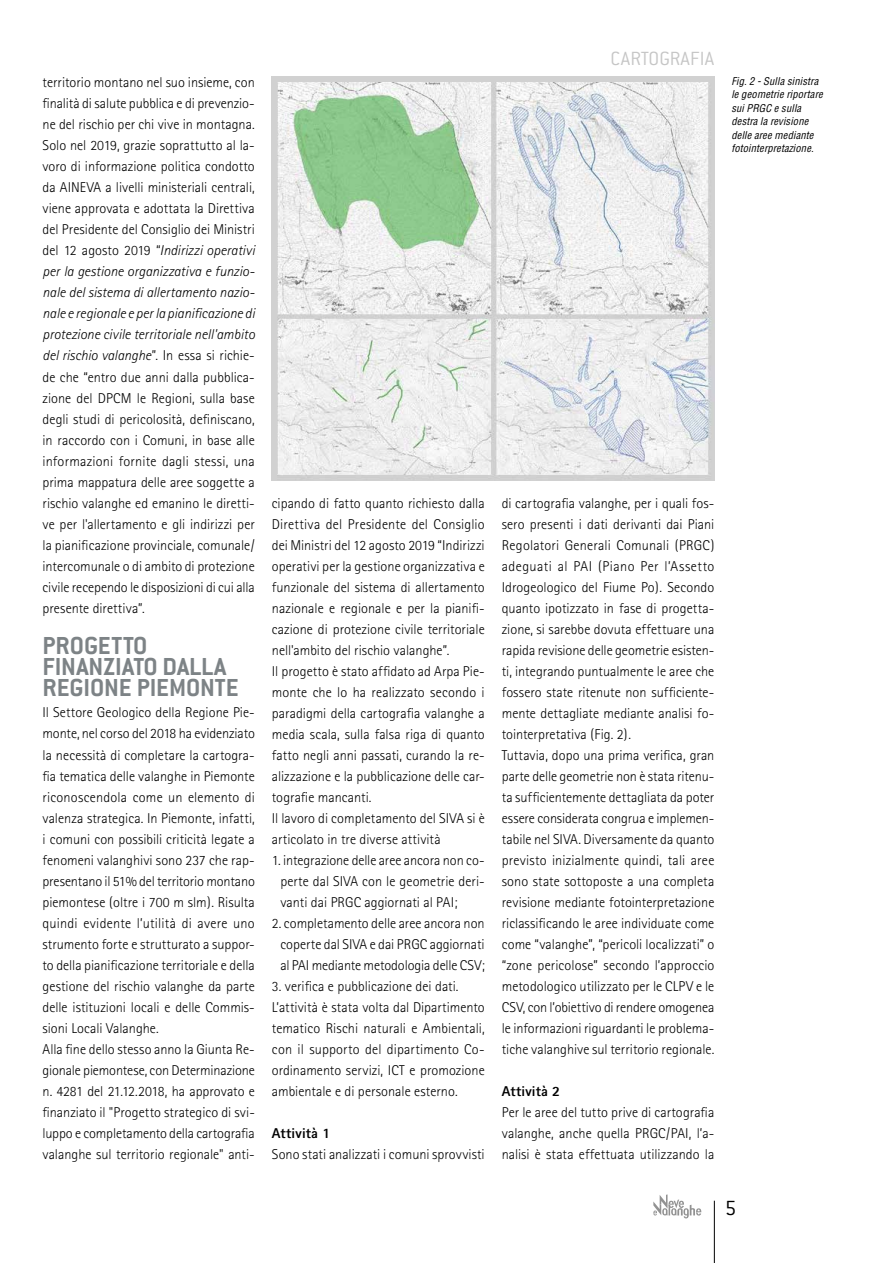
<style>
.page{position:relative;width:893px;height:1263px;background:#fff}
.page>*{position:absolute;margin:0;border:0;box-sizing:border-box;transform-origin:0 0}
.t1{font:700 27px/21px "Conduit ITC";color:#7d8386}
.t2{font:300 22.5px "Conduit ITC";color:#000}
.t3{font:300 21px "Conduit ITC";letter-spacing:.01em;color:#c6c6c6}
.t4{font:300 14.25px/21px "Rotis Sans Serif";color:#000}
.t5{font:800 14.25px "Rotis Sans Serif";letter-spacing:.015em;color:#000}
.t6{font:italic condensed 10.5px/13.5px "Helvetica";letter-spacing:.015em;color:#000}
.s1{font-style:italic}
</style>
<div class="page">
<img style="left:272px;top:77px;width:443px;height:403px">
<hr style="left:714px;top:1201px;width:1px;height:62px;background:#000">
<svg style="left:653px;top:1194px;width:48px;height:24px"></svg>
<p class="t4" style="left:43px;top:72px;width:214px;text-align:justify">territorio montano nel suo insieme, con finalità di salute pubblica e di prevenzio&shy;ne del rischio per chi vive in montagna.<br>Solo nel 2019, grazie soprattutto al la&shy;voro di informazione politica condotto da AINEVA a livelli ministeriali centrali, viene approvata e adottata la Direttiva del Presidente del Consiglio dei Ministri del 12 agosto 2019 “<span class="s1">Indirizzi operativi per la gestione organizzativa e funzio&shy;nale del sistema di allertamento nazio&shy;nale e regionale e per la pianificazione di protezione civile territoriale nell'ambito del rischio valanghe</span>”. In essa si richie&shy;de che “entro due anni dalla pubblica&shy;zione del DPCM le Regioni, sulla base degli studi di pericolosità, definiscano, in raccordo con i Comuni, in base alle informazioni fornite dagli stessi, una prima mappatura delle aree soggette a rischio valanghe ed emanino le diretti&shy;ve per l'allertamento e gli indirizzi per la pianificazione provinciale, comunale/ intercomunale o di ambito di protezione civile recependo le disposizioni di cui alla presente direttiva”.</p>
<h1 class="t1" style="left:43px;top:635px;width:198px">PROGETTO<br>FINANZIATO DALLA<br>REGIONE PIEMONTE</h1>
<p class="t4" style="left:43px;top:702px;width:214px">Il Settore Geologico della Regione Pie&shy;monte, nel corso del 2018 ha evidenziato la necessità di completare la cartogra&shy;fia tematica delle valanghe in Piemonte riconoscendola come un elemento di valenza strategica. In Piemonte, infatti, i comuni con possibili criticità legate a fenomeni valanghivi sono 237 che rap&shy;presentano il 51% del territorio montano piemontese (oltre i 700 m slm). Risulta quindi evidente l’utilità di avere uno strumento forte e strutturato a suppor&shy;to della pianificazione territoriale e della gestione del rischio valanghe da parte delle istituzioni locali e delle Commis&shy;sioni Locali Valanghe.<br>Alla fine dello stesso anno la Giunta Re&shy;gionale piemontese, con Determinazione n. 4281 del 21.12.2018, ha approvato e finanziato il "Progetto strategico di svi&shy;luppo e completamento della cartografia valanghe sul territorio regionale" anti-</p>
<p class="t4" style="left:272px;top:492px;width:214px">cipando di fatto quanto richiesto dalla Direttiva del Presidente del Consiglio dei Ministri del 12 agosto 2019 “Indirizzi operativi per la gestione organizzativa e funzionale del sistema di allertamento nazionale e regionale e per la pianifi&shy;cazione di protezione civile territoriale nell'ambito del rischio valanghe”.<br>Il progetto è stato affidato ad Arpa Pie&shy;monte che lo ha realizzato secondo i paradigmi della cartografia valanghe a media scala, sulla falsa riga di quanto fatto negli anni passati, curando la re&shy;alizzazione e la pubblicazione delle car&shy;tografie mancanti.<br>Il lavoro di completamento del SIVA si è articolato in tre diverse attività</p>
<p class="t4" style="left:280px;top:849px;width:206px;text-align:justify;text-indent:-9px">1. integrazione delle aree ancora non co&shy;perte dal SIVA con le geometrie deri&shy;vanti dai PRGC aggiornati al PAI;</p>
<p class="t4" style="left:272px;top:912px;width:214px;text-align:center">2. completamento delle aree ancora non coperte dal SIVA e dai PRGC aggiornati al PAI mediante metodologia delle CSV;</p>
<p class="t4" style="left:272px;top:975px;width:214px">3. verifica e pubblicazione dei dati.<br>L’attività è stata volta dal Dipartimento tematico Rischi naturali e Ambientali, con il supporto del dipartimento Co&shy;ordinamento servizi, ICT e promozione ambientale e di personale esterno.</p>
<p class="t5" style="left:272px;top:1124px;width:60px">Attività 1</p>
<p class="t4" style="left:272px;top:1143px;width:214px">Sono stati analizzati i comuni sprovvisti</p>
<h3 class="t3" style="left:611px;top:47px;width:105px">CARTOGRAFIA</h3>
<p class="t6" style="left:731px;top:74px;width:93px">Fig. 2 - Sulla sinistra le geometrie riportare sui PRGC e sulla destra la revisione delle aree mediante fotointerpretazione.</p>
<p class="t4" style="left:502px;top:492px;width:214px">di cartografia valanghe, per i quali fos&shy;sero presenti i dati derivanti dai Piani Regolatori Generali Comunali (PRGC) adeguati al PAI (Piano Per l’Assetto Idrogeologico del Fiume Po). Secondo quanto ipotizzato in fase di progetta&shy;zione, si sarebbe dovuta effettuare una rapida revisione delle geometrie esisten&shy;ti, integrando puntualmente le aree che fossero state ritenute non sufficiente&shy;mente dettagliate mediante analisi fo&shy;tointerpretativa (Fig. 2).<br>Tuttavia, dopo una prima verifica, gran parte delle geometrie non è stata ritenu&shy;ta sufficientemente dettagliata da poter essere considerata congrua e implemen&shy;tabile nel SIVA. Diversamente da quanto previsto inizialmente quindi, tali aree sono state sottoposte a una completa revisione mediante fotointerpretazione riclassificando le aree individuate come come “valanghe”, “pericoli localizzati” o “zone pericolose” secondo l’approccio metodologico utilizzato per le CLPV e le CSV, con l’obiettivo di rendere omogenea le informazioni riguardanti le problema&shy;tiche valanghive sul territorio regionale.</p>
<p class="t5" style="left:502px;top:1082px;width:60px">Attività 2</p>
<p class="t4" style="left:502px;top:1102px;width:214px;text-align:justify">Per le aree del tutto prive di cartografia valanghe, anche quella PRGC/PAI, l’a&shy;nalisi è stata effettuata utilizzando la</p>
<h2 class="t2" style="left:725px;top:1195px;width:13px">5</h2>
</div>
